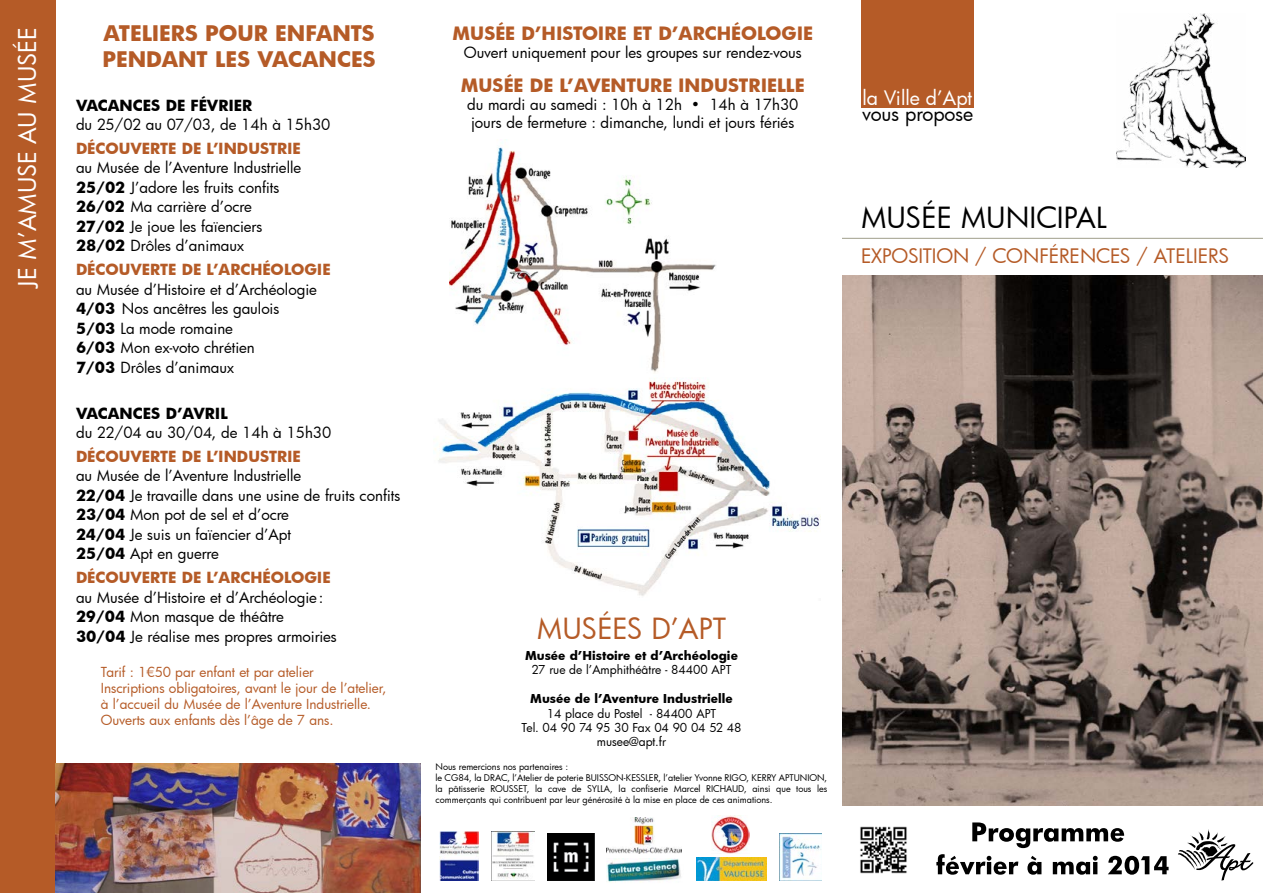
<style>
.page{position:relative;width:1263px;height:893px;background:#fff}
.page>*{position:absolute;margin:0;border:0;box-sizing:border-box;transform-origin:0 0}
.t1{font:28.5px "Futura";color:#000}
.t2{font:28.5px "Futura";color:#b55b27}
.t3{font:24px "Futura";color:#fff}
.t4{font:700 21px "Futura";letter-spacing:-.025em;color:#b55b27}
.t5{font:19.5px "Futura";color:#b55b27}
.t6{font:19.5px "Futura";color:#fff}
.t7{font:19.5px "Futura";letter-spacing:-.005em;color:#000}
.t8{font:700 18px "Futura";color:#b55b27}
.t9{font:15px/19.5px "Futura";color:#000}
.t10{font:700 15px "Futura";color:#b55b27}
.t11{font:700 15px "Futura";color:#000}
.t12{font:13.5px/16.2px "Futura";color:#b55b27}
.t13{font:12px/14.4px "Futura";letter-spacing:-.01em;color:#000;text-align:center}
.t14{font:700 12px "Futura";color:#000}
.t15{font:9px/10.8px "Futura";color:#000}
.s1{font-weight:700}
</style>
<div class="page">
<img style="left:435px;top:380px;width:386px;height:216px">
<img style="left:1117px;top:13px;width:129px;height:154px">
<img style="left:547px;top:833px;width:48px;height:48px">
<img style="left:842px;top:275px;width:421px;height:530px">
<div style="left:861px;top:0;width:113px;height:108px;background:#b55b27"></div>
<svg style="left:972px;top:822px;width:152px;height:26px"></svg>
<svg style="left:1178px;top:829px;width:75px;height:52px"></svg>
<img style="left:860px;top:826px;width:47px;height:48px">
<hr style="left:842px;top:238px;width:421px;height:1px;background:#a09f8b">
<div style="left:0;top:0;width:55px;height:893px;background:#b55b27"></div>
<img style="left:449px;top:147px;width:267px;height:226px">
<img style="left:696px;top:857px;width:71px;height:24px">
<img style="left:779px;top:833px;width:43px;height:48px">
<img style="left:607px;top:817px;width:74px;height:37px">
<img style="left:607px;top:859px;width:74px;height:24px">
<img style="left:491px;top:831px;width:44px;height:50px">
<img style="left:440px;top:831px;width:39px;height:50px">
<img style="left:55px;top:763px;width:366px;height:130px">
<svg style="left:936px;top:854px;width:232px;height:21px"></svg>
<img style="left:711px;top:815px;width:38px;height:39px">
<h2 class="t3" style="left:11px;top:288px;width:262px;rotate:-90deg">je m’amuse au musée</h2>
<h3 class="t4" style="left:104px;top:19px;width:28px">ATELIERS</h3>
<h3 class="t4" style="left:205px;top:19px;width:31px">POUR</h3>
<h3 class="t4" style="left:275px;top:19px;width:57px">EN FANTS</h3>
<h3 class="t4" style="left:103px;top:44px;width:30px">PENDANT</h3>
<h3 class="t4" style="left:215px;top:44px;width:12px">LES</h3>
<h3 class="t4" style="left:257px;top:44px;width:16px">VACANCES</h3>
<p class="t11" style="left:76px;top:95px;width:23px">VACANCES</p>
<p class="t11" style="left:166px;top:95px;width:35px">DE FÉVRIER</p>
<p class="t9" style="left:76px;top:115px;width:256px">du 25/02 au 07/03, de 14h à 15h30</p>
<p class="t10" style="left:76px;top:138px;width:22px">DÉCOUVERTE</p>
<p class="t10" style="left:182px;top:138px;width:53px">DE L’INDUSTRIE</p>
<p class="t9" style="left:76px;top:158px;width:227px">au Musée de l’Aventure I ndustrielle<br><span class="s1">25/02</span> J’adore les fruits confits<br><span class="s1">26/02</span> Ma carrière d’ocre<br><span class="s1">27/02</span> Je joue les faïenciers<br><span class="s1">28/02</span> Drôles d’animaux</p>
<p class="t10" style="left:76px;top:259px;width:22px">DÉCOUVERTE</p>
<p class="t10" style="left:182px;top:259px;width:60px">DE L’ARCHÉOLOGIE</p>
<p class="t9" style="left:76px;top:279px;width:243px">au Musée d’Histoire et d’Archéologie<br><span class="s1">4/03</span> Nos ancêtres les gaulois<br><span class="s1">5/03</span> La mode romaine<br><span class="s1">6/03</span> Mon ex-voto chrétien<br><span class="s1">7/03</span> Drôles d’animaux</p>
<p class="t11" style="left:76px;top:403px;width:23px">VACANCES</p>
<p class="t11" style="left:166px;top:403px;width:38px">D’AVRIL</p>
<p class="t9" style="left:76px;top:423px;width:257px">du 22/04 au 30/04, de 14h à 15h30</p>
<p class="t10" style="left:76px;top:446px;width:22px">DÉCOUVERTE</p>
<p class="t10" style="left:182px;top:446px;width:53px">DE L’INDUSTRIE</p>
<p class="t9" style="left:76px;top:466px;width:326px">au Musée de l’Aventure I ndustrielle<br><span class="s1">22/04</span> Je travaille dans une usine de fruits confits <span class="s1">23/04</span> Mon pot de sel et d’ocre<br><span class="s1">24/04</span> Je suis un faïencier d’Apt<br><span class="s1">25/04</span> Apt en guerre</p>
<p class="t10" style="left:76px;top:567px;width:22px">DÉCOUVERTE</p>
<p class="t10" style="left:182px;top:567px;width:60px">DE L’ARCHÉOLOGIE</p>
<p class="t9" style="left:76px;top:587px;width:262px">au Musée d’Histoire et d’Archéologie:<br><span class="s1">29/04</span> Mon masque de théâtre<br><span class="s1">30/04</span> Je réalise mes propres armoiries</p>
<p class="t12" style="left:101px;top:663px;width:287px">Tarif : 1€50 par enfant et par atelier<br>I nscriptions obligatoires, avant le jour de l’atelier, à l’accueil du Musée de l’Aventure I ndustrielle.<br>Ouverts aux enfants dès l’âge de 7 ans.</p>
<p class="t8" style="left:452px;top:20px;width:362px">MUSÉE D’HISTOIRE ET D’ARCHÉOLOGIE</p>
<p class="t9" style="left:464px;top:42px;width:339px">Ouvert uniquement pour les groupes sur rendez-vous</p>
<p class="t8" style="left:461px;top:73px;width:345px">MUSÉE DE L’AVENTURE INDUSTRIELLE</p>
<p class="t9" style="left:467px;top:95px;width:333px;line-height:18px">du mardi au samedi : 10h à 12h • 14h à 17h30 jours de fermeture : dimanche, lundi et jours fériés</p>
<h3 class="t6" style="left:862px;top:85px;width:111px">la Ville d’Apt</h3>
<h3 class="t7" style="left:862px;top:101px;width:113px">vous propose</h3>
<h1 class="t1" style="left:861px;top:198px;width:247px">Musée municipal</h1>
<h3 class="t5" style="left:861px;top:242px;width:370px">EXPOSITION / conférences / ateliers</h3>
<h1 class="t2" style="left:537px;top:610px;width:42px">MUSÉES</h1>
<h1 class="t2" style="left:651px;top:610px;width:76px">D’APT</h1>
<p class="t14" style="left:525px;top:647px;width:214px">MUSÉE D’HISTOIRE ET D’ARCHÉOLOGIE</p>
<p class="t13" style="left:531px;top:662px;width:201px">27 rue de l’Amphithéâtre - 84400 APT</p>
<p class="t14" style="left:530px;top:690px;width:204px">MUSÉE DE L’AVENTURE INDUSTRIELLE</p>
<p class="t13" style="left:522px;top:706px;width:221px">14 place du Postel - 84400 APT<br>Tel. 04 90 74 95 30 Fax 04 90 04 52 48 musee@apt.fr</p>
<p class="t15" style="left:436px;top:761px;width:134px">Nous remercions nos partenaires : le CG84, la DRAC</p>
<p class="t15" style="left:436px;top:772px;width:393px;text-align:justify;text-indent:223px">, l’atelier Yvonne RIGO, KERRY APTUNION, la pâtisserie ROUSSET, la cave de SYLLA, la confiserie Marcel RICHAUD, ainsi que tous les commerçants qui contribuent par leur générosité à la mise en place de ces animations.</p>
<p class="t15" style="left:507px;top:772px;width:89px">, l’Atelier de poterie BUISS</p>
<p class="t15" style="left:608px;top:772px;width:29px">ON-KESSLER</p>
</div>
